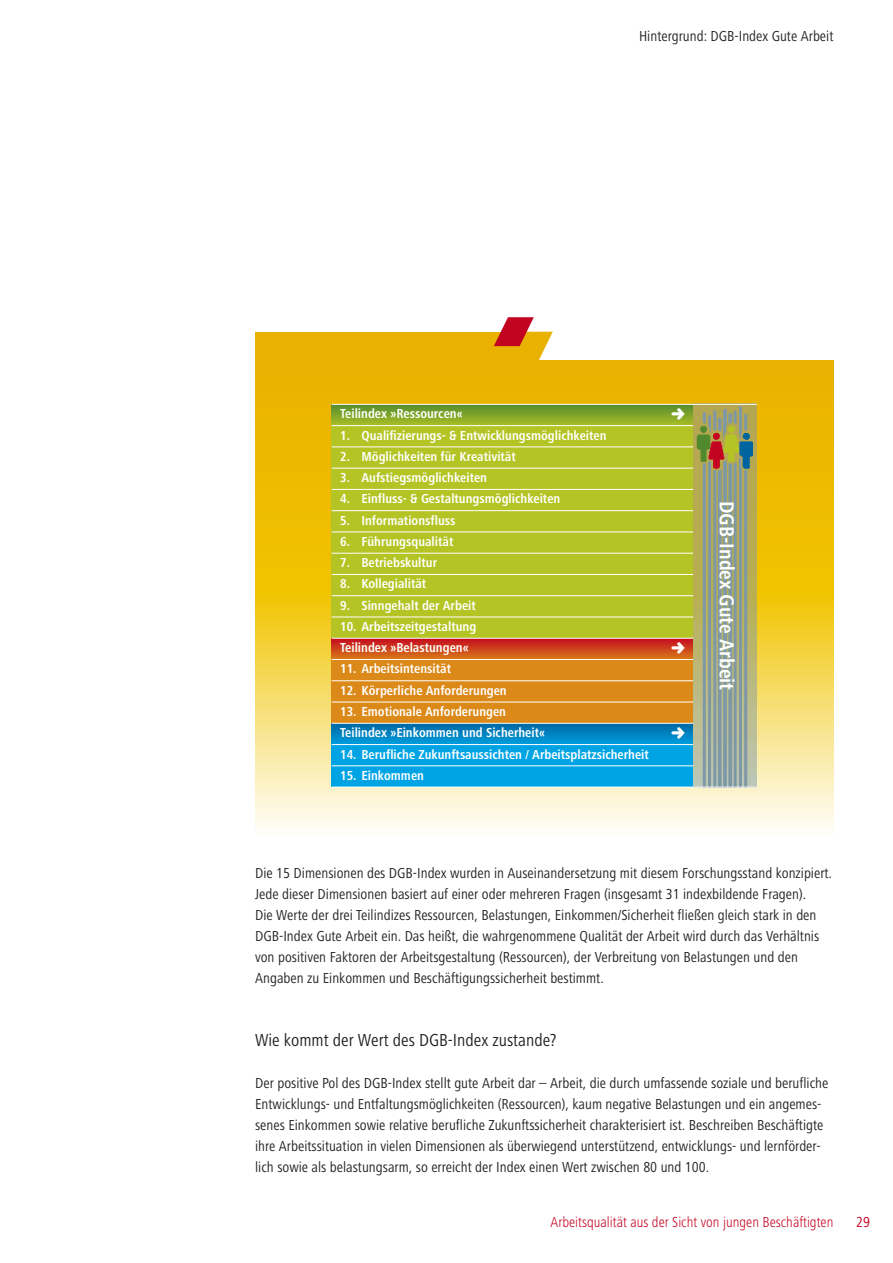
<style>
.page{position:relative;width:893px;height:1263px;background:#fff}
.page>*{position:absolute;margin:0;border:0;box-sizing:border-box;transform-origin:0 0}
.t1{font:700 condensed 21px "Frutiger Next LT";color:#fff}
.t2{font:condensed 18px "Frutiger Next LT";color:#222122}
.t3{font:condensed 15px/21px "Frutiger Next LT";color:#222122}
.t4{font:300 condensed 15px "Frutiger Next LT";color:#c30421}
.t5{font:condensed 15px "Frutiger Next LT";color:#c30421}
.t6{font:700 condensed 13.5px/21.3px "Frutiger Next LT";color:#fff}
</style>
<div class="page">
<div style="left:255px;top:332px;width:283px;height:29px;background:#e9b100"></div>
<div style="left:255px;top:361px;width:578px;height:234px;background:#ebb600"></div>
<div style="left:255px;top:593px;width:578px;height:243px;background:linear-gradient(to bottom,#f0c301,#fdfefb)"></div>
<svg style="left:494px;top:317px;width:59px;height:44px"></svg>
<div style="left:332px;top:404px;width:361px;height:22px;background:linear-gradient(to bottom,#548b2e,#a6bc26)"></div>
<div style="left:332px;top:426px;width:361px;height:21px;background:#b4c424"></div>
<div style="left:332px;top:447px;width:361px;height:21px;background:#b4c424"></div>
<div style="left:332px;top:468px;width:361px;height:21px;background:#b4c424"></div>
<div style="left:332px;top:489px;width:361px;height:22px;background:#b4c424"></div>
<div style="left:332px;top:511px;width:361px;height:21px;background:#b4c424"></div>
<div style="left:332px;top:532px;width:361px;height:21px;background:#b4c424"></div>
<div style="left:332px;top:553px;width:361px;height:21px;background:#b4c424"></div>
<div style="left:332px;top:574px;width:361px;height:22px;background:#b4c424"></div>
<div style="left:332px;top:596px;width:361px;height:21px;background:#b4c424"></div>
<div style="left:332px;top:617px;width:361px;height:21px;background:#b4c424"></div>
<svg style="left:332px;top:639px;width:361px;height:20px;background:#ce431c"></svg>
<div style="left:332px;top:659px;width:361px;height:22px;background:#db8918"></div>
<div style="left:332px;top:681px;width:361px;height:21px;background:#db8918"></div>
<div style="left:332px;top:702px;width:361px;height:21px;background:#db8918"></div>
<svg style="left:332px;top:724px;width:361px;height:20px;background:#0082c0"></svg>
<div style="left:332px;top:744px;width:361px;height:22px;background:#00a4e5"></div>
<div style="left:332px;top:766px;width:361px;height:21px;background:#00a4e5"></div>
<img style="left:693px;top:480px;width:63px;height:307px">
<img style="left:693px;top:405px;width:15px;height:75px">
<img style="left:708px;top:405px;width:15px;height:75px">
<img style="left:723px;top:405px;width:15px;height:75px">
<img style="left:738px;top:405px;width:18px;height:75px">
<hr style="left:332px;top:404px;width:425px;height:1px;background:#fff">
<hr style="left:332px;top:425px;width:361px;height:1px;background:#fff">
<hr style="left:332px;top:446px;width:361px;height:1px;background:#fff">
<hr style="left:332px;top:468px;width:361px;height:1px;background:#fff">
<hr style="left:332px;top:489px;width:361px;height:1px;background:#fff">
<hr style="left:332px;top:510px;width:361px;height:1px;background:#fff">
<hr style="left:332px;top:531px;width:361px;height:1px;background:#fff">
<hr style="left:332px;top:553px;width:361px;height:1px;background:#fff">
<hr style="left:332px;top:574px;width:361px;height:1px;background:#fff">
<hr style="left:332px;top:595px;width:361px;height:1px;background:#fff">
<hr style="left:332px;top:617px;width:361px;height:1px;background:#fff">
<hr style="left:332px;top:638px;width:361px;height:1px;background:#fff">
<hr style="left:332px;top:659px;width:361px;height:1px;background:#fff">
<hr style="left:332px;top:680px;width:361px;height:1px;background:#fff">
<hr style="left:332px;top:702px;width:361px;height:1px;background:#fff">
<hr style="left:332px;top:723px;width:361px;height:1px;background:#fff">
<hr style="left:332px;top:744px;width:361px;height:1px;background:#fff">
<hr style="left:332px;top:765px;width:361px;height:1px;background:#fff">
<hr style="left:332px;top:787px;width:425px;height:1px;background:#fff">
<svg style="left:672px;top:408px;width:13px;height:12px"></svg>
<svg style="left:672px;top:642px;width:13px;height:12px"></svg>
<svg style="left:672px;top:727px;width:13px;height:12px"></svg>
<p class="t3" style="left:639px;top:27px;width:196px">Hintergrund: DGB-Index Gute Arbeit</p>
<p class="t6" style="left:340px;top:405px;width:124px">Teilindex »Ressourcen«</p>
<p class="t6" style="left:340px;top:426px;width:268px">1. Qualifizierungs- &amp; Entwicklungsmöglichkeiten</p>
<p class="t6" style="left:340px;top:447px;width:177px">2. Möglichkeiten für Kreativität</p>
<p class="t6" style="left:340px;top:468px;width:148px">3. Aufstiegsmöglichkeiten</p>
<p class="t6" style="left:340px;top:490px;width:222px">4. Einfluss- &amp; Gestaltungsmöglichkeiten</p>
<p class="t6" style="left:340px;top:511px;width:117px">5. Informationsfluss</p>
<p class="t6" style="left:340px;top:532px;width:115px">6. Führungsqualität</p>
<p class="t6" style="left:340px;top:553px;width:99px">7. Betriebskultur</p>
<p class="t6" style="left:340px;top:575px;width:88px">8. Kollegialität</p>
<p class="t6" style="left:340px;top:596px;width:137px">9. Sinngehalt der Arbeit</p>
<p class="t6" style="left:340px;top:617px;width:138px">10. Arbeitszeitgestaltung<br>Teilindex »Belastungen«</p>
<p class="t6" style="left:340px;top:660px;width:112px">11. Arbeitsintensität</p>
<p class="t6" style="left:340px;top:681px;width:168px">12. Körperliche Anforderungen</p>
<p class="t6" style="left:340px;top:702px;width:206px">13. Emotionale Anforderungen<br>Teilindex »Einkommen und Sicherheit«</p>
<p class="t6" style="left:340px;top:745px;width:310px">14. Berufliche Zukunftsaussichten / Arbeitsplatzsicherheit</p>
<p class="t6" style="left:340px;top:766px;width:85px">15. Einkommen</p>
<h1 class="t1" style="left:734px;top:501px;width:191px;rotate:90deg">DGB-Index Gute Arbeit</h1>
<p class="t3" style="left:255px;top:864px;width:578px">Die 15 Dimensionen des DGB-Index wurden in Auseinandersetzung mit diesem Forschungsstand konzipiert.<br>Jede dieser Dimensionen basiert auf einer oder mehreren Fragen (insgesamt 31 indexbildende Fragen).<br>Die Werte der drei Teilindizes Ressourcen, Belastungen, Einkommen/Sicherheit fließen gleich stark in den DGB-Index Gute Arbeit ein. Das heißt, die wahrgenommene Qualität der Arbeit wird durch das Verhältnis von positiven Faktoren der Arbeitsgestaltung (Ressourcen), der Verbreitung von Belastungen und den Angaben zu Einkommen und Beschäftigungssicherheit bestimmt.</p>
<p class="t2" style="left:255px;top:1034px;width:303px">Wie kommt der Wert des DGB-Index zustande?</p>
<p class="t3" style="left:255px;top:1074px;width:575px">Der positive Pol des DGB-Index stellt gute Arbeit dar – Arbeit, die durch umfassende soziale und berufliche Entwicklungs- und Entfaltungsmöglichkeiten (Ressourcen), kaum negative Belastungen und ein angemes&shy;senes Einkommen sowie relative berufliche Zukunftssicherheit charakterisiert ist. Beschreiben Beschäftigte ihre Arbeitssituation in vielen Dimensionen als überwiegend unterstützend, entwicklungs- und lernförder&shy;lich sowie als belastungsarm, so erreicht der Index einen Wert zwischen 80 und 100.</p>
<p class="t4" style="left:551px;top:1217px;width:284px">Arbeitsqualität aus der Sicht von jungen Beschäftigten</p>
<p class="t5" style="left:856px;top:1217px;width:15px">29</p>
</div>
